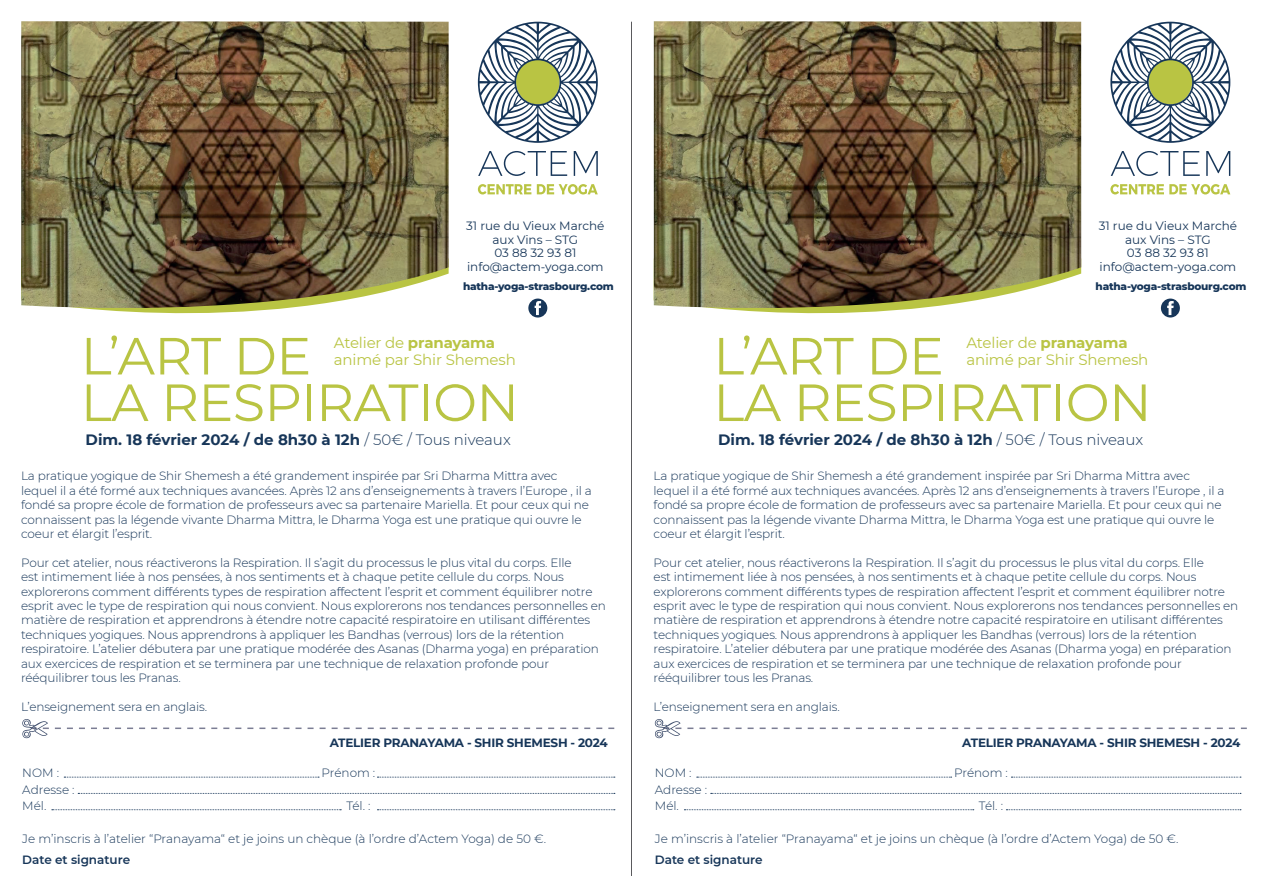
<style>
.page{position:relative;width:1263px;height:893px;background:#fff}
.page>*{position:absolute;margin:0;border:0;box-sizing:border-box;transform-origin:0 0}
.t1{font:52.2px/46.5px "Montserrat";letter-spacing:-.01em;color:#b9c443}
.t2{font:700 15px "Montserrat";color:#173659}
.t3{font:15px/16.5px "Montserrat";letter-spacing:-.01em;color:#b9c443}
.t4{font:300 12px/14.4px "Montserrat";letter-spacing:-.01em;color:#173659}
.t5{font:12px/13.5px "Montserrat";color:#173659;text-align:center}
.t6{font:700 12px "Montserrat";letter-spacing:-.02em;color:#173659}
.t7{font:600 12px "Montserrat";color:#173659}
.t8{font:800 10.5px "Montserrat";letter-spacing:-.02em;color:#173659}
.s1{font-weight:300}
.s2{font-weight:700}
</style>
<div class="page">
<hr style="left:631px;top:22px;width:1px;height:854px;background:#5a5a5d">
<svg style="left:103px;top:310px;width:160px;height:4px"></svg>
<svg style="left:736px;top:310px;width:160px;height:4px"></svg>
<svg style="left:22px;top:719px;width:592px;height:19px"></svg>
<svg style="left:655px;top:719px;width:592px;height:19px"></svg>
<svg style="left:478px;top:22px;width:120px;height:121px"></svg>
<svg style="left:478px;top:184px;width:120px;height:10px"></svg>
<svg style="left:478px;top:151px;width:120px;height:25px"></svg>
<svg style="left:1110px;top:22px;width:120px;height:121px"></svg>
<svg style="left:1110px;top:184px;width:120px;height:10px"></svg>
<svg style="left:1111px;top:151px;width:119px;height:25px"></svg>
<img style="left:21px;top:21px;width:428px;height:289px">
<img style="left:654px;top:21px;width:427px;height:289px">
<svg style="left:528px;top:299px;width:19px;height:19px"></svg>
<svg style="left:535px;top:301px;width:6px;height:14px"></svg>
<div style="left:1161px;top:299px;width:19px;height:19px;background:#173659;border-radius:50%"></div>
<svg style="left:1167px;top:301px;width:7px;height:14px"></svg>
<svg style="left:64px;top:777px;width:255px;height:1px"></svg>
<svg style="left:697px;top:777px;width:255px;height:1px"></svg>
<svg style="left:78px;top:793px;width:537px;height:1px"></svg>
<svg style="left:711px;top:793px;width:530px;height:1px"></svg>
<svg style="left:52px;top:809px;width:289px;height:1px"></svg>
<svg style="left:684px;top:809px;width:290px;height:1px"></svg>
<svg style="left:377px;top:809px;width:238px;height:1px"></svg>
<svg style="left:1006px;top:809px;width:235px;height:1px"></svg>
<svg style="left:377px;top:777px;width:238px;height:1px"></svg>
<svg style="left:1011px;top:777px;width:230px;height:1px"></svg>
<p class="t5" style="left:466px;top:219px;width:140px">31 rue du Vieux Marché aux Vins – STG<br>03 88 32 93 81 info@actem-yoga.com</p>
<p class="t5" style="left:1099px;top:219px;width:140px">31 rue du Vieux Marché aux Vins – STG<br>03 88 32 93 81 info@actem-yoga.com</p>
<p class="t8" style="left:463px;top:278px;width:152px">hatha-yoga-strasbourg.com</p>
<p class="t8" style="left:1095px;top:278px;width:152px">hatha-yoga-strasbourg.com</p>
<h1 class="t1" style="left:81px;top:331px;width:440px">L’ART DE<br>LA RESPIRATION</h1>
<h1 class="t1" style="left:713px;top:331px;width:440px">L’ART DE<br>LA RESPIRATION</h1>
<p class="t2" style="left:86px;top:429px;width:427px">Dim. 18 février 2024 / de 8h30 à 12h <span class="s1">/ 50€ / Tous niveaux</span></p>
<p class="t2" style="left:718px;top:429px;width:427px">Dim. 18 février 2024 / de 8h30 à 12h <span class="s1">/ 50€ / Tous niveaux</span></p>
<p class="t3" style="left:334px;top:334px;width:184px">Atelier de <span class="s2">pranayama </span>animé par Shir Shemesh</p>
<p class="t3" style="left:966px;top:334px;width:184px">Atelier de <span class="s2">pranayama </span>animé par Shir Shemesh</p>
<p class="t4" style="left:21px;top:468px;width:572px">La pratique yogique de Shir Shemesh a été grandement inspirée par Sri Dharma Mittra avec lequel il a été formé aux techniques avancées. Après 12 ans d’enseignements à travers l’Europe , il a fondé sa propre école de formation de professeurs avec sa partenaire Mariella. Et pour ceux qui ne connaissent pas la légende vivante Dharma Mittra, le Dharma Yoga est une pratique qui ouvre le coeur et élargit l’esprit.</p>
<p class="t4" style="left:21px;top:555px;width:586px">Pour cet atelier, nous réactiverons la Respiration. Il s’agit du processus le plus vital du corps. Elle<br>est intimement liée à nos pensées, à nos sentiments et à chaque petite cellule du corps. Nous explorerons comment différents types de respiration affectent l’esprit et comment équilibrer notre esprit avec le type de respiration qui nous convient. Nous explorerons nos tendances personnelles en matière de respiration et apprendrons à étendre notre capacité respiratoire en utilisant différentes techniques yogiques. Nous apprendrons à appliquer les Bandhas (verrous) lors de la rétention respiratoire. L’atelier débutera par une pratique modérée des Asanas (Dharma yoga) en préparation aux exercices de respiration et se terminera par une technique de relaxation profonde pour rééquilibrer tous les Pranas.</p>
<p class="t4" style="left:21px;top:699px;width:188px">L’enseignement sera en anglais.</p>
<p class="t4" style="left:654px;top:468px;width:572px">La pratique yogique de Shir Shemesh a été grandement inspirée par Sri Dharma Mittra avec lequel il a été formé aux techniques avancées. Après 12 ans d’enseignements à travers l’Europe , il a fondé sa propre école de formation de professeurs avec sa partenaire Mariella. Et pour ceux qui ne connaissent pas la légende vivante Dharma Mittra, le Dharma Yoga est une pratique qui ouvre le coeur et élargit l’esprit.</p>
<p class="t4" style="left:654px;top:555px;width:586px">Pour cet atelier, nous réactiverons la Respiration. Il s’agit du processus le plus vital du corps. Elle<br>est intimement liée à nos pensées, à nos sentiments et à chaque petite cellule du corps. Nous explorerons comment différents types de respiration affectent l’esprit et comment équilibrer notre esprit avec le type de respiration qui nous convient. Nous explorerons nos tendances personnelles en matière de respiration et apprendrons à étendre notre capacité respiratoire en utilisant différentes techniques yogiques. Nous apprendrons à appliquer les Bandhas (verrous) lors de la rétention respiratoire. L’atelier débutera par une pratique modérée des Asanas (Dharma yoga) en préparation aux exercices de respiration et se terminera par une technique de relaxation profonde pour rééquilibrer tous les Pranas.</p>
<p class="t4" style="left:654px;top:699px;width:188px">L’enseignement sera en anglais.</p>
<p class="t6" style="left:330px;top:734px;width:280px">ATELIER PRANAYAMA - SHIR SHEMESH - 2024</p>
<p class="t6" style="left:962px;top:734px;width:280px">ATELIER PRANAYAMA - SHIR SHEMESH - 2024</p>
<p class="t4" style="left:22px;top:765px;width:38px">NOM :</p>
<p class="t4" style="left:322px;top:765px;width:55px">Prénom :</p>
<p class="t4" style="left:22px;top:781px;width:54px;line-height:16.5px">Adresse :<br>Mél.</p>
<p class="t4" style="left:346px;top:798px;width:26px">Tél. :</p>
<p class="t4" style="left:22px;top:831px;width:525px">Je m’inscris à l’atelier “Pranayama“ et je joins un chèque (à l’ordre d’Actem Yoga) de 50 €.</p>
<p class="t7" style="left:22px;top:851px;width:109px">Date et signature</p>
<p class="t4" style="left:655px;top:765px;width:38px">NOM :</p>
<p class="t4" style="left:954px;top:765px;width:55px">Prénom :</p>
<p class="t4" style="left:655px;top:781px;width:54px;line-height:16.5px">Adresse :<br>Mél.</p>
<p class="t4" style="left:979px;top:798px;width:26px">Tél. :</p>
<p class="t4" style="left:655px;top:831px;width:525px">Je m’inscris à l’atelier “Pranayama“ et je joins un chèque (à l’ordre d’Actem Yoga) de 50 €.</p>
<p class="t7" style="left:655px;top:851px;width:109px">Date et signature</p>
</div>
